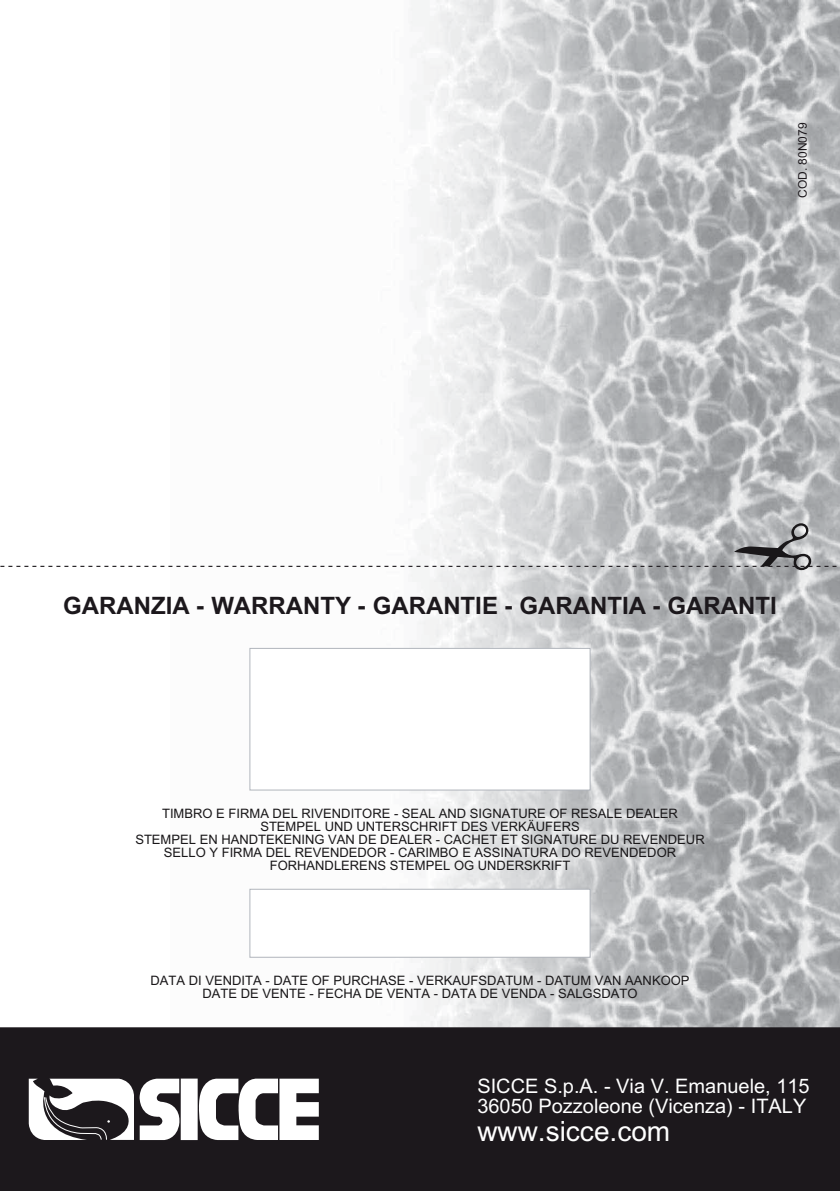
<style>
.page{position:relative;width:840px;height:1191px;background:#fff}
.page>*{position:absolute;margin:0;border:0;box-sizing:border-box;transform-origin:0 0}
.t1{font:28px "Arial";color:#fff}
.t2{font:700 24px "Arial";color:#1c181c}
.t3{font:20px/20px "Arial";color:#fff}
.t4{font:13px/13px "Arial";color:#191719;text-align:center}
.t5{font:12px "Arial";color:#1c181c}
</style>
<div class="page">
<img style="left:249px;top:1px;width:590px;height:1026px">
<div style="left:0;top:1027px;width:839px;height:163px;background:#1c181c"></div>
<svg style="left:29px;top:1078px;width:152px;height:62px"></svg>
<div style="left:181px;top:1078px;width:16px;height:62px;background:#fff"></div>
<svg style="left:198px;top:1077px;width:120px;height:63px"></svg>
<svg style="left:0;top:523px;width:839px;height:47px"></svg>
<div style="left:250px;top:889px;width:339px;height:68px;background:#fff"></div>
<div style="left:249px;top:889px;width:341px;height:68px;border:1px solid #b1b5bc"></div>
<div style="left:250px;top:648px;width:339px;height:142px;background:#fff"></div>
<div style="left:249px;top:648px;width:341px;height:142px;border:1px solid #b1b5bc"></div>
<p class="t5" style="left:797px;top:198px;width:77px;rotate:-90deg">COD. 80N079</p>
<h2 class="t2" style="left:63px;top:597px;width:714px">GARANZIA - WARRANTY - GARANTIE - GARANTIA - GARANTI</h2>
<p class="t4" style="left:135px;top:808px;width:570px">TIMBRO E FIRMA DEL RIVENDITORE - SEAL AND SIGNATURE OF RESALE DEALER STEMPEL UND UNTERSCHRIFT DES VERKÄUFERS<br>STEMPEL EN HANDTEKENING VAN DE DEALER - CACHET ET SIGNATURE DU REVENDEUR SELLO Y FIRMA DEL REVENDEDOR - CARIMBO E ASSINATURA DO REVENDEDOR FORHANDLERENS STEMPEL OG UNDERSKRIFT</p>
<p class="t4" style="left:150px;top:975px;width:540px">DATA DI VENDITA - DATE OF PURCHASE - VERKAUFSDATUM - DATUM VAN AANKOOP<br>DATE DE VENTE - FECHA DE VENTA - DATA DE VENDA - SALGSDATO</p>
<h3 class="t3" style="left:477px;top:1078px;width:334px">SICCE S.p.A. - Via V. Emanuele, 115<br>36050 Pozzoleone (Vicenza) - ITALY</h3>
<h1 class="t1" style="left:477px;top:1121px;width:194px">www.sicce.com</h1>
</div>
